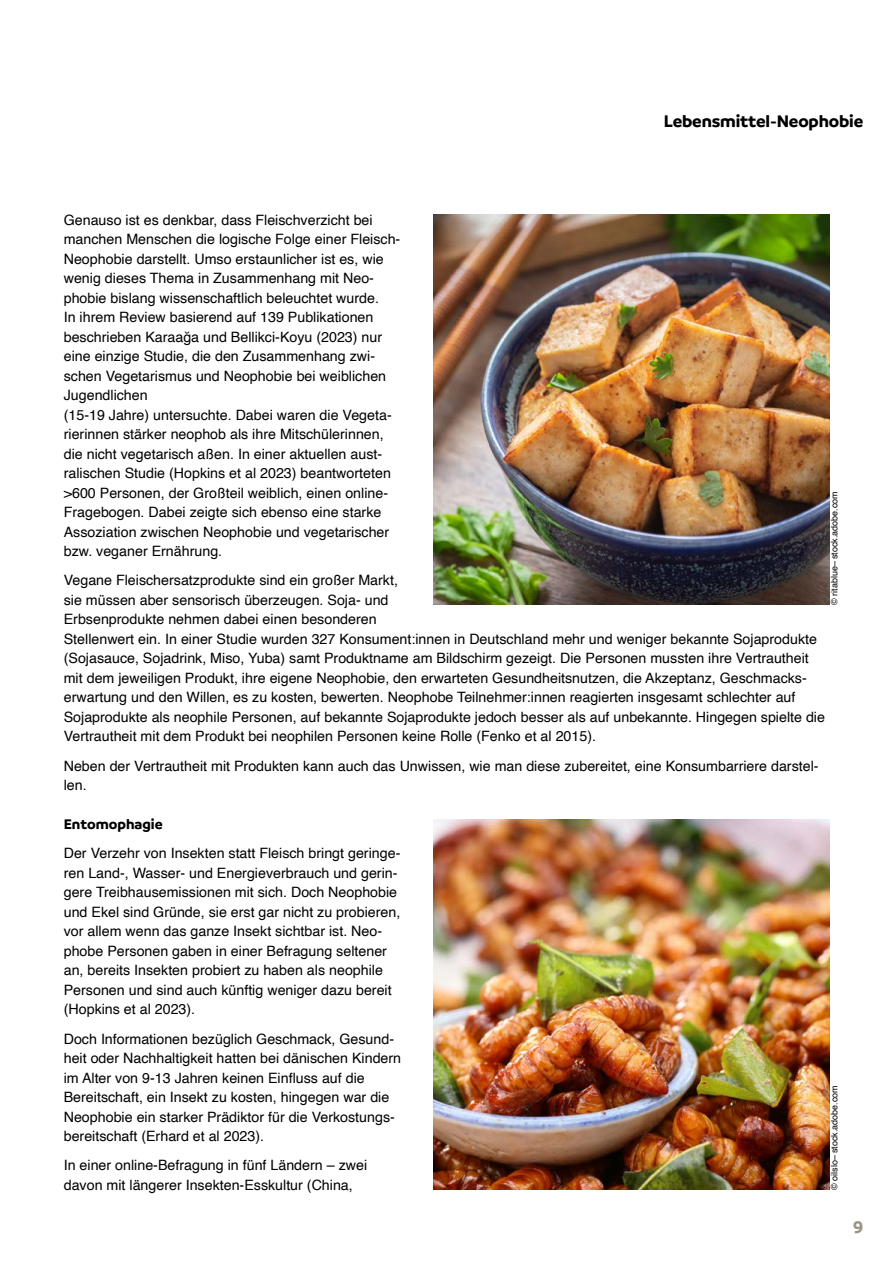
<style>
.page{position:relative;width:893px;height:1263px;background:#fff}
.page>*{position:absolute;margin:0;border:0;box-sizing:border-box;transform-origin:0 0}
.t1{font:700 18px "Branding";letter-spacing:-.01em;color:#000}
.t2{font:700 18px "Branding";color:#9b9583}
.Ü2{font:700 15px "Branding";color:#000}
.Fliesstext_9_5pt_Abstand{font:14.25px/19.5px "Helvetica";color:#000}
.Foto{font:9px "Helvetica";color:#000}
</style>
<div class="page">
<img style="left:434px;top:215px;width:395px;height:390px">
<img style="left:434px;top:819px;width:395px;height:371px">
<p class="t1" style="left:664px;top:110px;width:201px">Lebensmittel-Neophobie</p>
<p class="Fliesstext_9_5pt_Abstand" style="left:64px;top:210px;width:338px">Genauso ist es denkbar, dass Fleischverzicht bei manchen Menschen die logische Folge einer Fleisch-Neophobie darstellt. Umso erstaunlicher ist es, wie wenig dieses Thema in Zusammenhang mit Neo&shy;phobie bislang wissenschaftlich beleuchtet wurde.<br>In ihrem Review basierend auf 139 Publikationen beschrieben Karaağa und Bellikci-Koyu (2023) nur eine einzige Studie, die den Zusammenhang zwi&shy;schen Vegetarismus und Neophobie bei weiblichen Jugendlichen<br>(15-19 Jahre) untersuchte. Dabei waren die Vegeta&shy;rierinnen stärker neophob als ihre Mitschülerinnen, die nicht vegetarisch aßen. In einer aktuellen aust&shy;ralischen Studie (Hopkins et al 2023) beantworteten &gt;600 Personen, der Großteil weiblich, einen online-Fragebogen. Dabei zeigte sich ebenso eine starke Assoziation zwischen Neophobie und vegetarischer bzw. veganer Ernährung.</p>
<p class="Fliesstext_9_5pt_Abstand" style="left:64px;top:571px;width:763px">Vegane Fleischersatzprodukte sind ein großer Markt,<br>sie müssen aber sensorisch überzeugen. Soja- und<br>Erbsenprodukte nehmen dabei einen besonderen<br>Stellenwert ein. In einer Studie wurden 327 Konsument:innen in Deutschland mehr und weniger bekannte Sojaprodukte (Sojasauce, Sojadrink, Miso, Yuba) samt Produktname am Bildschirm gezeigt. Die Personen mussten ihre Vertrautheit mit dem jeweiligen Produkt, ihre eigene Neophobie, den erwarteten Gesundheitsnutzen, die Akzeptanz, Geschmacks&shy;erwartung und den Willen, es zu kosten, bewerten. Neophobe Teilnehmer:innen reagierten insgesamt schlechter auf Sojaprodukte als neophile Personen, auf bekannte Sojaprodukte jedoch besser als auf unbekannte. Hingegen spielte die Vertrautheit mit dem Produkt bei neophilen Personen keine Rolle (Fenko et al 2015).</p>
<p class="Fliesstext_9_5pt_Abstand" style="left:64px;top:756px;width:756px">Neben der Vertrautheit mit Produkten kann auch das Unwissen, wie man diese zubereitet, eine Konsumbarriere darstel&shy;len.</p>
<p class="Ü2" style="left:64px;top:815px;width:100px">Entomophagie</p>
<p class="Fliesstext_9_5pt_Abstand" style="left:64px;top:844px;width:338px">Der Verzehr von Insekten statt Fleisch bringt geringe&shy;ren Land-, Wasser- und Energieverbrauch und gerin&shy;gere Treibhausemissionen mit sich. Doch Neophobie und Ekel sind Gründe, sie erst gar nicht zu probieren, vor allem wenn das ganze Insekt sichtbar ist. Neo&shy;phobe Personen gaben in einer Befragung seltener an, bereits Insekten probiert zu haben als neophile Personen und sind auch künftig weniger dazu bereit (Hopkins et al 2023).</p>
<p class="Fliesstext_9_5pt_Abstand" style="left:64px;top:1029px;width:339px">Doch Informationen bezüglich Geschmack, Gesund&shy;heit oder Nachhaltigkeit hatten bei dänischen Kindern im Alter von 9-13 Jahren keinen Einfluss auf die Bereitschaft, ein Insekt zu kosten, hingegen war die Neophobie ein starker Prädiktor für die Verkostungs&shy;bereitschaft (Erhard et al 2023).</p>
<p class="Fliesstext_9_5pt_Abstand" style="left:64px;top:1156px;width:305px">In einer online-Befragung in fünf Ländern – zwei davon mit längerer Insekten-Esskultur (China,</p>
<p class="Foto" style="left:827px;top:605px;width:115px;rotate:-90deg">© ritablue– stock.adobe.com</p>
<p class="Foto" style="left:827px;top:1190px;width:106px;rotate:-90deg">© oilslo– stock.adobe.com</p>
<p class="t2" style="left:853px;top:1217px;width:12px">9</p>
</div>
